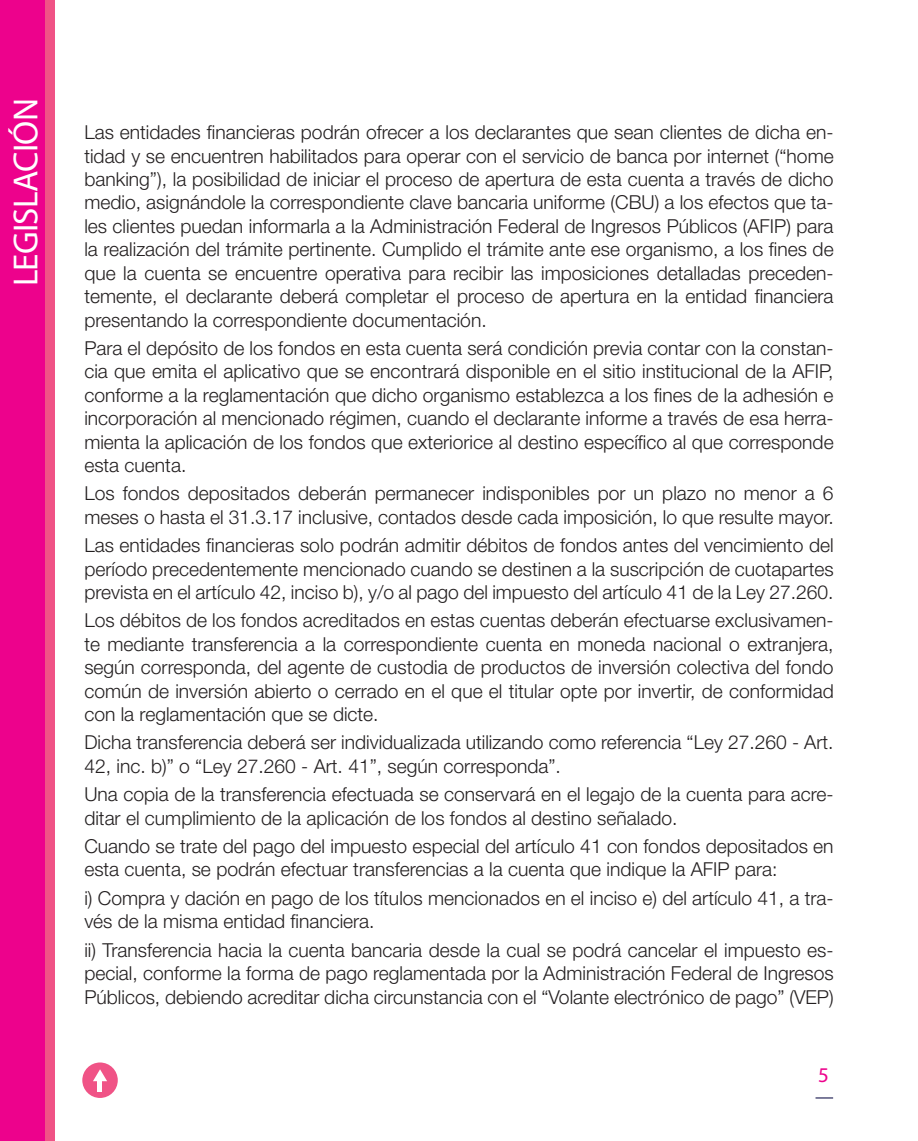
<style>
.page{position:relative;width:918px;height:1141px;background:#fff}
.page>*{position:absolute;margin:0;border:0;box-sizing:border-box;transform-origin:0 0}
.t1{font:35px "Myriad Pro";letter-spacing:-.02em;color:#fff}
.t2{font:21px "Myriad Pro";color:#ed028c}
.Texto{font:300 19.25px/23.4px "Helvetica Neue";color:#231f20;text-align:justify}
</style>
<div class="page">
<div style="left:0;top:0;width:54px;height:1141px;background:#f05386"></div>
<div style="left:0;top:0;width:45px;height:1141px;background:#ed028c"></div>
<div style="left:82px;top:1062px;width:36px;height:36px;background:#f05386;border-radius:50%"></div>
<svg style="left:93px;top:1069px;width:14px;height:12px"></svg>
<hr style="left:98px;top:1076px;width:4px;height:15px;background:#fff">
<svg style="left:815px;top:1097px;width:18px;height:2px"></svg>
<h1 class="t1" style="left:4px;top:286px;width:190px;rotate:-90deg">LEGISLACIÓN</h1>
<p class="Texto" style="left:84px;top:120px;width:751px">Las entidades financieras podrán ofrecer a los declarantes que sean clientes de dicha en&shy;tidad y se encuentren habilitados para operar con el servicio de banca por internet (“home banking”), la posibilidad de iniciar el proceso de apertura de esta cuenta a través de dicho medio, asignándole la correspondiente clave bancaria uniforme (CBU) a los efectos que ta&shy;les clientes puedan informarla a la Administración Federal de Ingresos Públicos (AFIP) para la realización del trámite pertinente. Cumplido el trámite ante ese organismo, a los fines de que la cuenta se encuentre operativa para recibir las imposiciones detalladas preceden&shy;temente, el declarante deberá completar el proceso de apertura en la entidad financiera presentando la correspondiente documentación.</p>
<p class="Texto" style="left:84px;top:336px;width:751px">Para el depósito de los fondos en esta cuenta será condición previa contar con la constan&shy;cia que emita el aplicativo que se encontrará disponible en el sitio institucional de la AFIP, conforme a la reglamentación que dicho organismo establezca a los fines de la adhesión e incorporación al mencionado régimen, cuando el declarante informe a través de esa herra&shy;mienta la aplicación de los fondos que exteriorice al destino específico al que corresponde esta cuenta.</p>
<p class="Texto" style="left:84px;top:481px;width:751px">Los fondos depositados deberán permanecer indisponibles por un plazo no menor a 6 meses o hasta el 31.3.17 inclusive, contados desde cada imposición, lo que resulte mayor.</p>
<p class="Texto" style="left:84px;top:533px;width:751px">Las entidades financieras solo podrán admitir débitos de fondos antes del vencimiento del período precedentemente mencionado cuando se destinen a la suscripción de cuotapartes prevista en el artículo 42, inciso b), y/o al pago del impuesto del artículo 41 de la Ley 27.260.</p>
<p class="Texto" style="left:84px;top:608px;width:751px">Los débitos de los fondos acreditados en estas cuentas deberán efectuarse exclusivamen&shy;te mediante transferencia a la correspondiente cuenta en moneda nacional o extranjera, según corresponda, del agente de custodia de productos de inversión colectiva del fondo común de inversión abierto o cerrado en el que el titular opte por invertir, de conformidad con la reglamentación que se dicte.</p>
<p class="Texto" style="left:84px;top:730px;width:750px">Dicha transferencia deberá ser individualizada utilizando como referencia “Ley 27.260 - Art.<br>42, inc. b)” o “Ley 27.260 - Art. 41”, según corresponda”.</p>
<p class="Texto" style="left:84px;top:782px;width:751px">Una copia de la transferencia efectuada se conservará en el legajo de la cuenta para acre&shy;ditar el cumplimiento de la aplicación de los fondos al destino señalado.</p>
<p class="Texto" style="left:84px;top:834px;width:751px">Cuando se trate del pago del impuesto especial del artículo 41 con fondos depositados en esta cuenta, se podrán efectuar transferencias a la cuenta que indique la AFIP para:</p>
<p class="Texto" style="left:84px;top:886px;width:751px">i) Compra y dación en pago de los títulos mencionados en el inciso e) del artículo 41, a tra&shy;vés de la misma entidad financiera.</p>
<p class="Texto" style="left:84px;top:938px;width:751px">ii) Transferencia hacia la cuenta bancaria desde la cual se podrá cancelar el impuesto es&shy;pecial, conforme la forma de pago reglamentada por la Administración Federal de Ingresos Públicos, debiendo acreditar dicha circunstancia con el “Volante electrónico de pago” (VEP)</p>
<p class="t2" style="left:818px;top:1062px;width:12px">5</p>
</div>
